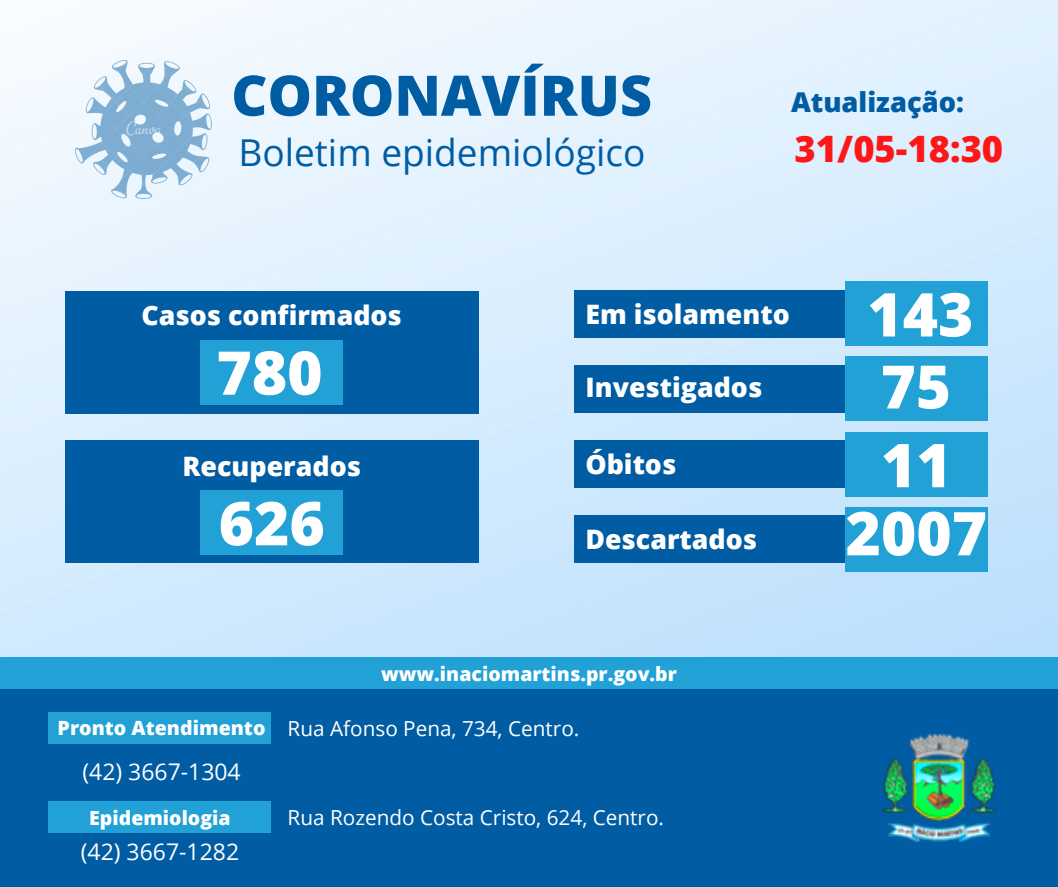
<style>
.page{position:relative;width:1058px;height:887px;background:#fff}
.page>*{position:absolute;margin:0;border:0;box-sizing:border-box;transform-origin:0 0}
.t1{font:800 70.5px "Open Sans";color:#fff}
.t2{font:800 60.45px "Open Sans";color:#fff}
.t3{font:800 59.85px "Open Sans";color:#fff}
.t4{font:800 55.95px "Open Sans";color:#005ca3}
.t5{font:37.05px "Open Sans";color:#005ca3}
.t6{font:800 36.3px "Open Sans";color:#ff1616}
.t7{font:800 27.3px "Open Sans";color:#005ca3}
.t8{font:800 26.7px "Open Sans";color:#fff}
.t9{font:22.95px "Open Sans";color:#fff}
.t10{font:20.7px "Open Sans";color:#fff}
.t11{font:800 19.65px "Open Sans";color:#fff}
.t12{font:800 19.5px "Open Sans";color:#fff}
</style>
<div class="page">
<img style="left:0;top:0;width:1057px;height:657px">
<div style="left:0;top:689px;width:1058px;height:197px;background:#005ca3"></div>
<div style="left:0;top:657px;width:1058px;height:32px;background:#21a1d6"></div>
<div style="left:574px;top:290px;width:290px;height:48px;background:#005ca3"></div>
<img style="left:75px;top:60px;width:136px;height:139px">
<div style="left:65px;top:291px;width:413px;height:123px;background:#005ca3"></div>
<div style="left:845px;top:281px;width:142px;height:65px;background:#21a1d6"></div>
<div style="left:574px;top:364px;width:290px;height:48px;background:#005ca3"></div>
<div style="left:845px;top:356px;width:142px;height:65px;background:#21a1d6"></div>
<div style="left:574px;top:440px;width:290px;height:48px;background:#005ca3"></div>
<div style="left:845px;top:432px;width:142px;height:64px;background:#21a1d6"></div>
<div style="left:574px;top:515px;width:290px;height:48px;background:#005ca3"></div>
<div style="left:845px;top:507px;width:142px;height:64px;background:#21a1d6"></div>
<div style="left:49px;top:711px;width:222px;height:32px;background:#21a1d6"></div>
<img style="left:882px;top:733px;width:115px;height:109px">
<div style="left:49px;top:801px;width:222px;height:31px;background:#21a1d6"></div>
<div style="left:65px;top:440px;width:413px;height:123px;background:#005ca3"></div>
<div style="left:201px;top:340px;width:142px;height:64px;background:#21a1d6"></div>
<div style="left:201px;top:490px;width:142px;height:64px;background:#21a1d6"></div>
<p class="t4" style="left:231px;top:56px;width:422px">CORONAVÍRUS</p>
<p class="t5" style="left:238px;top:126px;width:408px">Boletim epidemiológico</p>
<p class="t7" style="left:791px;top:83px;width:174px">Atualização:</p>
<p class="t6" style="left:794px;top:123px;width:210px">31/05-18:30</p>
<p class="t8" style="left:142px;top:296px;width:262px">Casos confirmados</p>
<p class="t2" style="left:216px;top:330px;width:108px">780</p>
<p class="t8" style="left:182px;top:447px;width:180px">Recuperados</p>
<p class="t1" style="left:230px;top:474px;width:84px">15</p>
<p class="t2" style="left:219px;top:480px;width:108px">626</p>
<p class="t8" style="left:585px;top:295px;width:206px">Em isolamento</p>
<p class="t8" style="left:585px;top:368px;width:178px">Investigados</p>
<p class="t8" style="left:585px;top:445px;width:92px">Óbitos</p>
<p class="t8" style="left:585px;top:520px;width:173px">Descartados</p>
<p class="t12" style="left:381px;top:660px;width:297px">www.inaciomartins.pr.gov.br</p>
<p class="t11" style="left:58px;top:713px;width:209px">Pronto Atendimento</p>
<p class="t10" style="left:287px;top:713px;width:293px">Rua Afonso Pena, 734, Centro.</p>
<p class="t9" style="left:82px;top:755px;width:160px">(42) 3667-1304</p>
<p class="t12" style="left:89px;top:803px;width:143px">Epidemiologia</p>
<p class="t9" style="left:81px;top:835px;width:160px">(42) 3667-1282</p>
<p class="t10" style="left:287px;top:802px;width:378px">Rua Rozendo Costa Cristo, 624, Centro.</p>
<p class="t2" style="left:867px;top:272px;width:108px">143</p>
<p class="t3" style="left:880px;top:344px;width:72px">75</p>
<p class="t2" style="left:881px;top:422px;width:72px">11</p>
<p class="t2" style="left:845px;top:490px;width:143px">2007</p>
</div>
